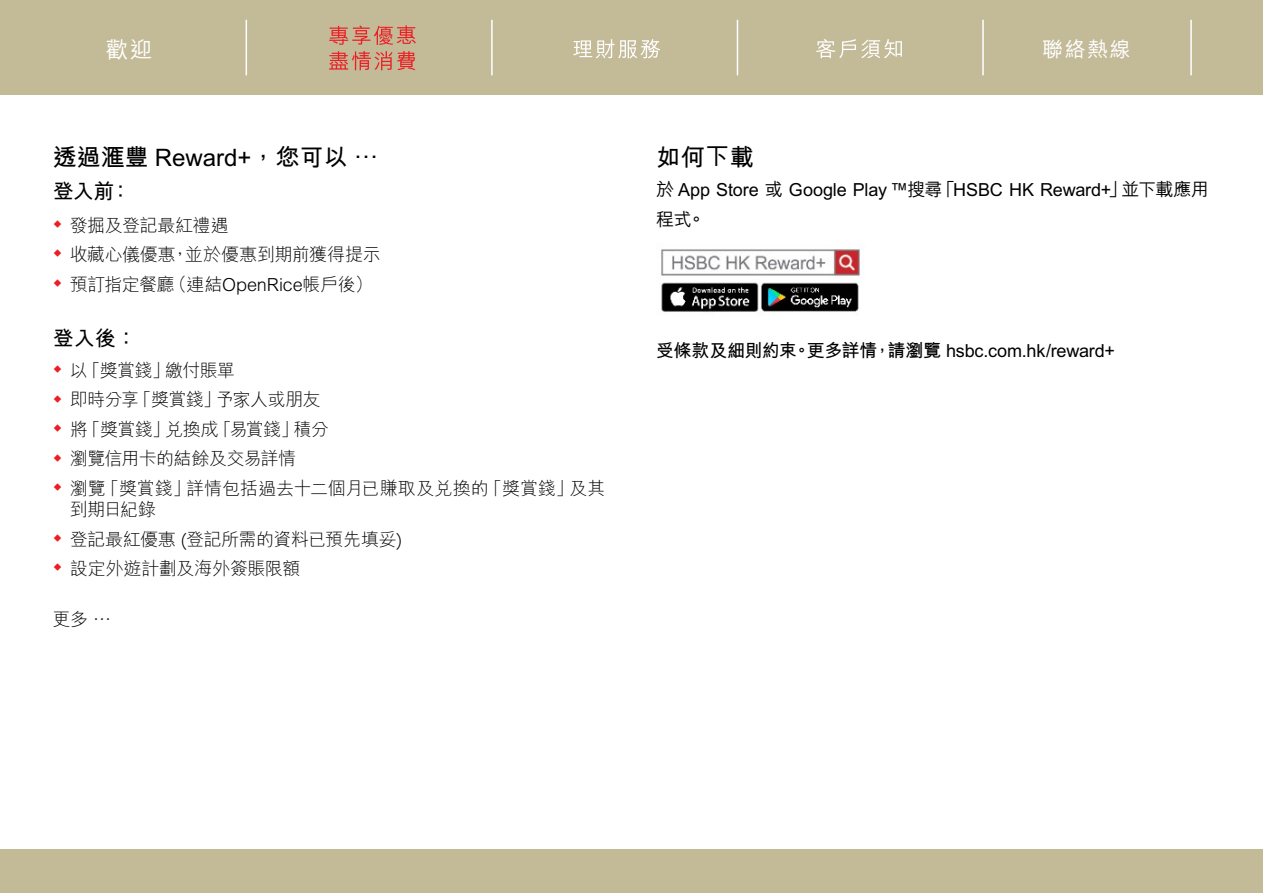
<style>
.page{position:relative;width:1263px;height:893px;background:#fff}
.page>*{position:absolute;margin:0;border:0;box-sizing:border-box;transform-origin:0 0}
.t1{font:700 24px "M Hei H Kfor HSBC";color:#000}
.t2{font:500 22.5px "M Hei H Kfor HSBC";color:#fff}
.t3{font:700 21px "M Hei H Kfor HSBC";letter-spacing:-.01em;color:#000}
.t4{font:500 21px "M Hei H Kfor HSBC";color:#fff}
.t5{font:300 18px/29.5px "M Hei H Kfor HSBC";letter-spacing:-.02em;color:#000}
.t6{font:500 18px/29.5px "M Hei H Kfor HSBC";letter-spacing:-.01em;color:#000}
.t7{font:700 18px "M Hei H Kfor HSBC";letter-spacing:-.015em;color:#000}
</style>
<div class="page">
<div style="left:0;top:0;width:1263px;height:95px;background:#c3ba98"></div>
<div style="left:0;top:849px;width:1263px;height:44px;background:#c3ba98"></div>
<hr style="left:246px;top:20px;width:1px;height:55px;background:#fff">
<hr style="left:491px;top:20px;width:2px;height:55px;background:#fff">
<hr style="left:737px;top:20px;width:1px;height:55px;background:#fff">
<hr style="left:982px;top:20px;width:2px;height:55px;background:#fff">
<hr style="left:1190px;top:20px;width:2px;height:55px;background:#fff">
<svg style="left:329px;top:51px;width:86px;height:19px"></svg>
<svg style="left:329px;top:25px;width:87px;height:20px"></svg>
<svg style="left:573px;top:39px;width:87px;height:20px"></svg>
<svg style="left:816px;top:39px;width:86px;height:19px"></svg>
<img style="left:661px;top:249px;width:199px;height:63px">
<p class="t2" style="left:106px;top:33px;width:48px">歡迎</p>
<p class="t4" style="left:1042px;top:34px;width:90px">聯絡熱線</p>
<h1 class="t1" style="left:53px;top:140px;width:327px">透過滙豐 Reward+，您可以 …</h1>
<p class="t3" style="left:53px;top:176px;width:80px">登入前：</p>
<p class="t5" style="left:70px;top:210px;width:312px">發掘及登記最紅禮遇<br>收藏心儀優惠，並於優惠到期前獲得提示預訂指定餐廳（連結OpenRice帳戶後）</p>
<p class="t3" style="left:53px;top:323px;width:85px">登入後：</p>
<p class="t5" style="left:70px;top:355px;width:537px">以「獎賞錢」繳付賬單<br>即時分享「獎賞錢」予家人或朋友<br>將「獎賞錢」兌換成「易賞錢」積分<br>瀏覽信用卡的結餘及交易詳情<br>瀏覽「獎賞錢」詳情包括過去十二個月已賺取及兌換的「獎賞錢」及其</p>
<p class="t5" style="left:70px;top:494px;width:334px">到期日紀錄<br>登記最紅優惠 (登記所需的資料已預先填妥)設定外遊計劃及海外簽賬限額</p>
<p class="t5" style="left:53px;top:604px;width:60px">更多 …</p>
<h1 class="t1" style="left:656px;top:140px;width:99px">如何下載</h1>
<p class="t6" style="left:656px;top:173px;width:554px">於 App Store 或 Google Play ™搜尋「HSBC HK Reward+」並下載應用程式。</p>
<p class="t7" style="left:656px;top:338px;width:460px">受條款及細則約束。更多詳情，請瀏覽 hsbc.com.hk/reward+</p>
</div>
